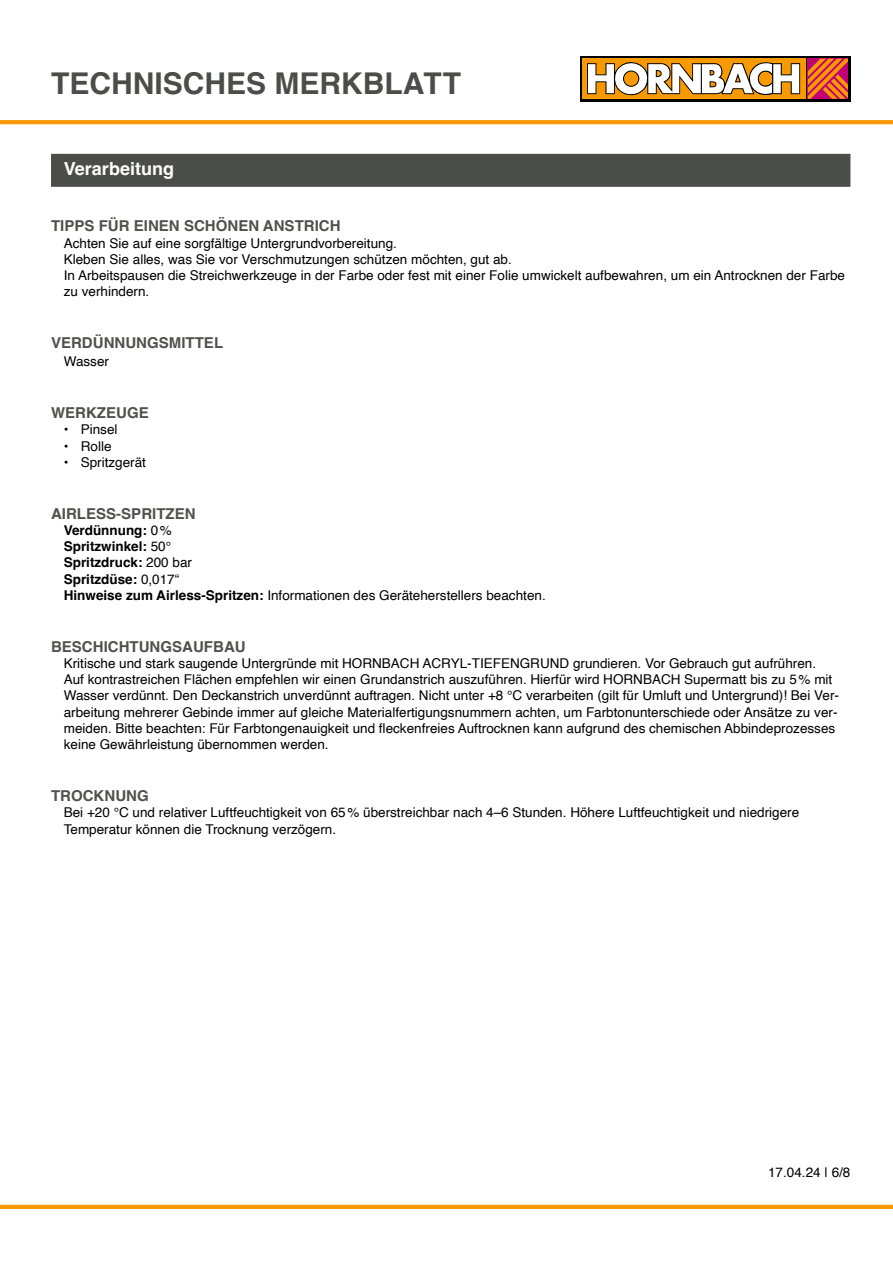
<style>
.page{position:relative;width:893px;height:1263px;background:#fff}
.page>*{position:absolute;margin:0;border:0;box-sizing:border-box;transform-origin:0 0}
.t1{font:700 30px "Helvetica";color:#4b4d48}
.t2{font:700 18px "Helvetica";color:#fff}
.t3{font:700 15px "Helvetica";color:#50504f}
.t4{font:13.5px/16.2px "Helvetica";color:#000}
.t5{font:700 13.5px/16.2px "Helvetica";color:#000}
.s1{font-weight:400}
</style>
<div class="page">
<svg style="left:0;top:120px;width:893px;height:4px;background:#f89b05"></svg>
<hr style="left:0;top:1205px;width:893px;height:4px;background:#f89900">
<svg style="left:580px;top:56px;width:270px;height:45px;background:#321905"></svg>
<div style="left:582px;top:59px;width:223px;height:40px;background:#f89900"></div>
<svg style="left:808px;top:59px;width:40px;height:40px;background:#df5434"></svg>
<svg style="left:587px;top:62px;width:213px;height:34px"></svg>
<div style="left:51px;top:154px;width:799px;height:33px;background:#4b4d48"></div>
<h1 class="t1" style="left:51px;top:65px;width:412px">TECHNISCHES MERKBLATT</h1>
<h2 class="t2" style="left:64px;top:158px;width:112px">Verarbeitung</h2>
<p class="t3" style="left:51px;top:217px;width:291px">TIPPS FÜR EINEN SCHÖNEN ANSTRICH</p>
<p class="t4" style="left:64px;top:235px;width:783px">Achten Sie auf eine sorgfältige Untergrundvorbereitung.<br>Kleben Sie alles, was Sie vor Verschmutzungen schützen möchten, gut ab.<br>In Arbeitspausen die Streichwerkzeuge in der Farbe oder fest mit einer Folie umwickelt aufbewahren, um ein Antrocknen der Farbe zu verhindern.</p>
<p class="t3" style="left:51px;top:334px;width:174px">VERDÜNNUNGSMITTEL</p>
<p class="t4" style="left:64px;top:354px;width:47px">Wasser</p>
<p class="t3" style="left:51px;top:404px;width:99px">WERKZEUGE</p>
<p class="t4" style="left:64px;top:422px;width:55px">• Pinsel</p>
<p class="t4" style="left:64px;top:438px;width:49px">• Rolle</p>
<p class="t4" style="left:64px;top:454px;width:84px">• Spritzgerät</p>
<p class="t3" style="left:51px;top:504px;width:146px">AIRLESS-SPRITZEN</p>
<p class="t5" style="left:64px;top:524px;width:483px">Verdünnung: <span class="s1">0%<br></span>Spritzwinkel: <span class="s1">50°<br></span>Spritzdruck: <span class="s1">200 bar<br></span>Spritzdüse: <span class="s1">0,017“<br></span>Hinweise zum Airless-Spritzen: <span class="s1">Informationen des Geräteherstellers beachten.</span></p>
<p class="t3" style="left:51px;top:637px;width:196px">BESCHICHTUNGSAUFBAU</p>
<p class="t4" style="left:64px;top:656px;width:777px">Kritische und stark saugende Untergründe mit HORNBACH ACRYL-TIEFENGRUND grundieren. Vor Gebrauch gut aufrühren.<br>Auf kontrastreichen Flächen empfehlen wir einen Grundanstrich auszuführen. Hierfür wird HORNBACH Supermatt bis zu 5% mit Wasser verdünnt. Den Deckanstrich unverdünnt auftragen. Nicht unter +8 °C verarbeiten (gilt für Umluft und Untergrund)! Bei Ver&shy;arbeitung mehrerer Gebinde immer auf gleiche Materialfertigungsnummern achten, um Farbtonunterschiede oder Ansätze zu ver&shy;meiden. Bitte beachten: Für Farbtongenauigkeit und fleckenfreies Auftrocknen kann aufgrund des chemischen Abbindeprozesses keine Gewährleistung übernommen werden.</p>
<p class="t3" style="left:51px;top:787px;width:99px">TROCKNUNG</p>
<p class="t4" style="left:64px;top:805px;width:737px">Bei +20 °C und relativer Luftfeuchtigkeit von 65% überstreichbar nach 4–6 Stunden. Höhere Luftfeuchtigkeit und niedrigere<br>Temperatur können die Trocknung verzögern.</p>
<p class="t4" style="left:768px;top:1164px;width:84px">17.04.24 | 6/8</p>
</div>
